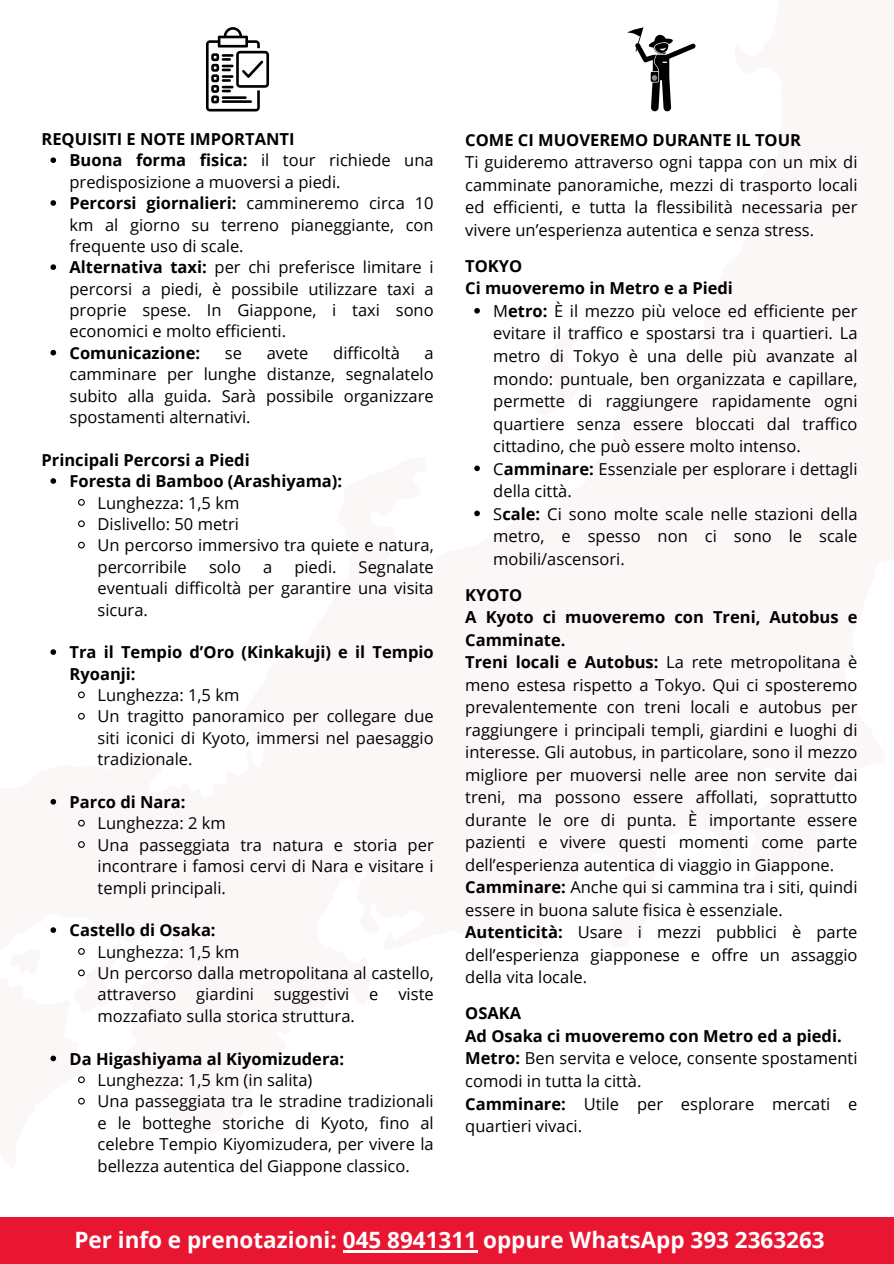
<style>
.page{position:relative;width:894px;height:1264px;background:#fff}
.page>*{position:absolute;margin:0;border:0;box-sizing:border-box;transform-origin:0 0}
.t1{font:700 22.5px "Open Sans";color:#fff}
.t2{font:16.5px/21.3px "Open Sans";color:#000}
.t3{font:700 16.5px/21.3px "Open Sans";color:#000}
.s1{font-weight:700}
</style>
<div class="page">
<div style="left:0;top:1216px;width:893px;height:47px;background:#e91632"></div>
<svg style="left:206px;top:27px;width:63px;height:84px"></svg>
<svg style="left:627px;top:27px;width:68px;height:84px"></svg>
<svg style="left:50px;top:157px;width:6px;height:6px"></svg>
<svg style="left:50px;top:200px;width:6px;height:6px"></svg>
<svg style="left:50px;top:264px;width:6px;height:6px"></svg>
<svg style="left:50px;top:350px;width:6px;height:5px"></svg>
<svg style="left:50px;top:478px;width:6px;height:6px"></svg>
<svg style="left:78px;top:499px;width:7px;height:7px"></svg>
<svg style="left:78px;top:520px;width:7px;height:8px"></svg>
<svg style="left:78px;top:541px;width:7px;height:8px"></svg>
<svg style="left:50px;top:649px;width:6px;height:6px"></svg>
<svg style="left:78px;top:691px;width:7px;height:8px"></svg>
<svg style="left:78px;top:712px;width:7px;height:8px"></svg>
<svg style="left:50px;top:799px;width:6px;height:5px"></svg>
<svg style="left:78px;top:819px;width:7px;height:8px"></svg>
<svg style="left:78px;top:841px;width:7px;height:7px"></svg>
<svg style="left:50px;top:927px;width:6px;height:5px"></svg>
<svg style="left:50px;top:948px;width:35px;height:157px"></svg>
<svg style="left:474px;top:308px;width:5px;height:5px"></svg>
<svg style="left:474px;top:465px;width:5px;height:6px"></svg>
<svg style="left:474px;top:510px;width:5px;height:6px"></svg>
<hr style="left:343px;top:1250px;width:134px;height:2px;background:#fff">
<p class="t2" style="left:69px;top:128px;width:365px;text-indent:-28px"><span class="s1">REQUISITI E NOTE IMPORTANTI<br>Buona forma fisica:</span> il tour richiede una predisposizione a muoversi a piedi.<br><span class="s1">Percorsi giornalieri:</span> cammineremo circa 10 km al giorno su terreno pianeggiante, con frequente uso di scale.<br><span class="s1">Alternativa taxi:</span> per chi preferisce limitare i percorsi a piedi, è possibile utilizzare taxi a proprie spese. In Giappone, i taxi sono economici e molto efficienti.</p>
<p class="t3" style="left:69px;top:342px;width:132px">Comunicazione:</p>
<p class="t2" style="left:225px;top:342px;width:19px">se</p>
<p class="t2" style="left:267px;top:342px;width:43px">avete</p>
<p class="t2" style="left:333px;top:342px;width:68px">difficoltà</p>
<p class="t2" style="left:69px;top:342px;width:365px;text-align:justify;text-indent:355px">a camminare per lunghe distanze, segnalatelo subito alla guida. Sarà possibile organizzare spostamenti alternativi.</p>
<p class="t3" style="left:69px;top:449px;width:274px;text-indent:-28px">Principali Percorsi a Piedi<br>Foresta di Bamboo (Arashiyama):</p>
<p class="t2" style="left:98px;top:491px;width:337px">Lunghezza: 1,5 km<br>Dislivello: 50 metri<br>Un percorso immersivo tra quiete e natura, percorribile</p>
<p class="t2" style="left:98px;top:555px;width:337px;text-align:justify;text-indent:261px">Segnalate eventuali difficoltà per garantire una visita sicura.</p>
<p class="t3" style="left:69px;top:641px;width:365px">Tra il Tempio d’Oro (Kinkakuji) e il Tempio<br>Ryoanji:</p>
<p class="t2" style="left:98px;top:684px;width:337px">Lunghezza: 1,5 km<br>Un tragitto panoramico per collegare due siti iconici di Kyoto, immersi nel paesaggio tradizionale.</p>
<p class="t3" style="left:69px;top:791px;width:118px">Parco di Nara:</p>
<p class="t2" style="left:98px;top:812px;width:337px">Lunghezza: 2 km<br>Una passeggiata tra natura e storia per incontrare i famosi cervi di Nara e visitare i templi principali.</p>
<p class="t3" style="left:69px;top:919px;width:148px">Castello di Osaka:</p>
<p class="t2" style="left:98px;top:940px;width:337px">Lunghezza: 1,5 km<br>Un percorso dalla metropolitana al castello, attraverso giardini suggestivi e viste mozzafiato sulla storica struttura.</p>
<p class="t3" style="left:69px;top:1047px;width:276px">Da Higashiyama al Kiyomizudera:</p>
<p class="t2" style="left:98px;top:1068px;width:337px">Lunghezza: 1,5 km (in salita)<br>Una passeggiata tra le stradine tradizionali e le botteghe storiche di Kyoto, fino al celebre Tempio Kiyomizudera, per vivere la bellezza autentica del Giappone classico.</p>
<p class="t2" style="left:209px;top:555px;width:33px">solo</p>
<p class="t2" style="left:263px;top:555px;width:11px">a</p>
<p class="t2" style="left:294px;top:555px;width:44px">piedi.</p>
<p class="t3" style="left:465px;top:129px;width:337px">COME CI MUOVEREMO DURANTE IL TOUR</p>
<p class="t2" style="left:465px;top:151px;width:393px;line-height:22.5px;text-align:justify">Ti guideremo attraverso ogni tappa con un mix di camminate panoramiche, mezzi di trasporto locali ed efficienti, e tutta la flessibilità necessaria per vivere un’esperienza autentica e senza stress.</p>
<p class="t3" style="left:465px;top:255px;width:59px">TOKYO</p>
<p class="t3" style="left:465px;top:277px;width:269px">Ci muoveremo in Metro e a Piedi</p>
<p class="t2" style="left:493px;top:300px;width:365px">M<span class="s1">etro:</span> È il mezzo più veloce ed efficiente per</p>
<p class="t2" style="left:493px;top:322px;width:365px">evitare il traffico e spostarsi tra i quartieri. La</p>
<p class="t2" style="left:493px;top:345px;width:365px">metro di Tokyo è una delle più avanzate al</p>
<p class="t2" style="left:493px;top:367px;width:365px">mondo: puntuale, ben organizzata e capillare,</p>
<p class="t2" style="left:493px;top:390px;width:365px">permette di raggiungere rapidamente ogni</p>
<p class="t2" style="left:493px;top:412px;width:365px">quartiere senza essere bloccati dal traffico</p>
<p class="t2" style="left:493px;top:435px;width:309px">cittadino, che può essere molto intenso.</p>
<p class="t2" style="left:493px;top:457px;width:365px">C<span class="s1">amminare:</span> Essenziale per esplorare i dettagli</p>
<p class="t2" style="left:493px;top:480px;width:80px">della città.</p>
<p class="t2" style="left:493px;top:502px;width:365px">S<span class="s1">cale:</span> Ci sono molte scale nelle stazioni della</p>
<p class="t2" style="left:493px;top:525px;width:365px">metro, e spesso non ci sono le scale</p>
<p class="t2" style="left:493px;top:547px;width:133px">mobili/ascensori.</p>
<p class="t2" style="left:465px;top:583px;width:393px;line-height:22.5px"><span class="s1">KYOTO<br>A Kyoto ci muoveremo con Treni, Autobus e Camminate.<br>Treni locali e Autobus:</span> La rete metropolitana è meno estesa rispetto a Tokyo. Qui ci sposteremo prevalentemente con treni locali e autobus per raggiungere i principali templi, giardini e luoghi di interesse. Gli autobus, in particolare, sono il mezzo migliore per muoversi nelle aree non servite dai treni, ma possono essere affollati, soprattutto durante le ore di punta. È importante essere pazienti e vivere questi momenti come parte dell’esperienza autentica di viaggio in Giappone.<br><span class="s1">Camminare:</span> Anche qui si cammina tra i siti, quindi essere in buona salute fisica è essenziale.<br><span class="s1">Autenticità:</span> Usare i mezzi pubblici è parte dell’esperienza giapponese e offre un assaggio della vita locale.</p>
<p class="t2" style="left:465px;top:1001px;width:393px;line-height:22.5px"><span class="s1">OSAKA<br>Ad Osaka ci muoveremo con Metro ed a piedi.<br>Metro:</span> Ben servita e veloce, consente spostamenti comodi in tutta la città.<br><span class="s1">Camminare:</span> Utile per esplorare mercati e quartieri vivaci.</p>
<h1 class="t1" style="left:74px;top:1223px;width:751px">Per info e prenotazioni: 045 8941311 oppure WhatsApp 393 2363263</h1>
</div>
